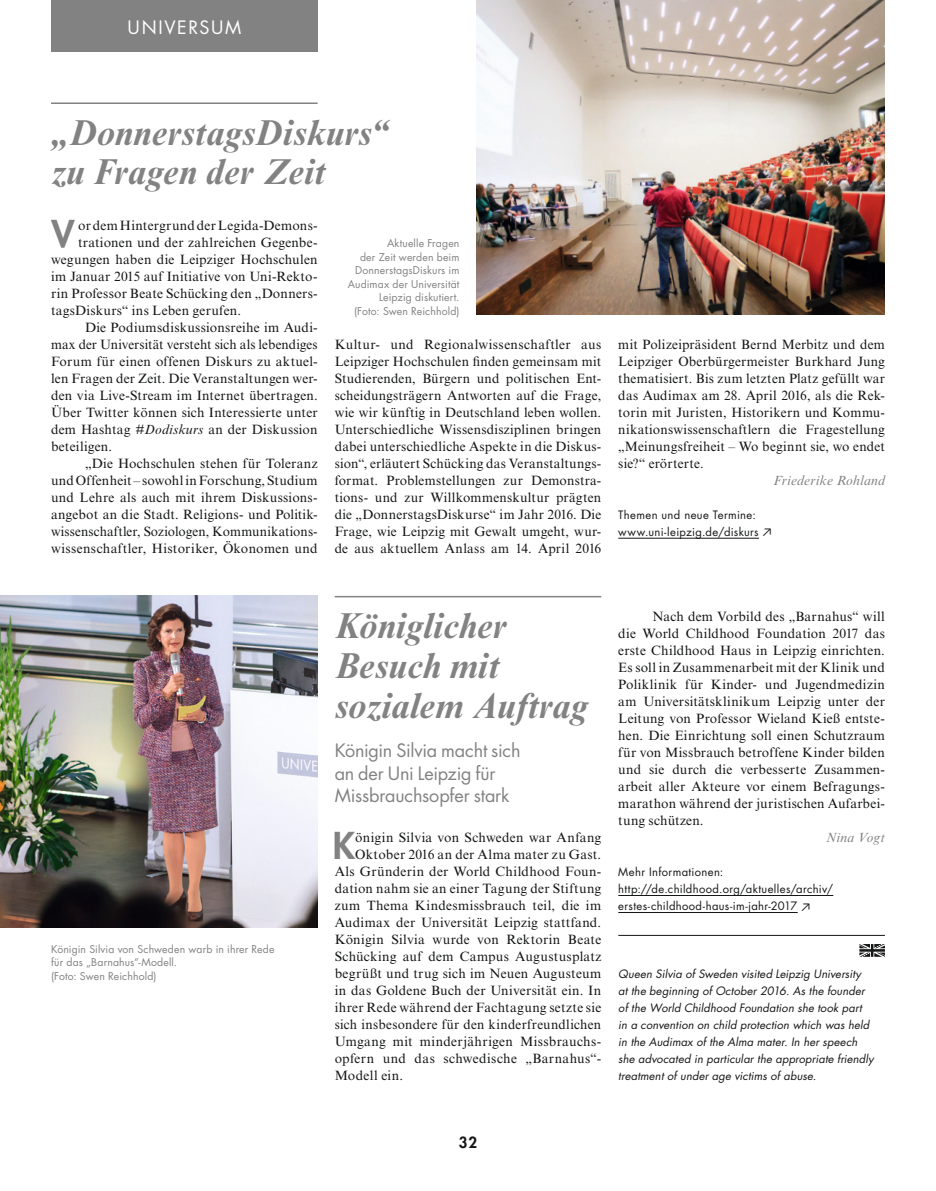
<style>
.page{position:relative;width:936px;height:1191px;background:#fff}
.page>*{position:absolute;margin:0;border:0;box-sizing:border-box;transform-origin:0 0}
.t1{font:italic 700 36px/39.8px "Times New Roman MT Std";letter-spacing:-.005em;color:#818281}
.t2{font:800 36px "Futura Std";color:#818281}
.t3{font:18px/22.5px "Futura Std";letter-spacing:-.01em;color:#818281}
.t4{font:18px "Futura Std";letter-spacing:.09em;color:#fff}
.t5{font:800 15px "Futura Std";color:#151616}
.t6{font:13.5px/17px "Times New Roman MT Std";letter-spacing:.02em;color:#151616;text-align:justify}
.t7{font:italic 13.5px "Times New Roman MT Std";letter-spacing:.015em;color:#818281}
.t8{font:italic 11.25px/17px "Futura Std";letter-spacing:.01em;color:#151616}
.t9{font:11.25px/17px "Futura Std";letter-spacing:.03em;color:#151616}
.t10{font:10.5px/13.5px "Futura Std";letter-spacing:.01em;color:#818281;text-align:right}
.s1{font-style:italic}
.s2{font-family:"Calibri";font-size:12px}
</style>
<div class="page">
<div style="left:51px;top:0;width:266px;height:51px;background:#818281"></div>
<hr style="left:618px;top:538px;width:141px;height:1px;background:#151616">
<hr style="left:334px;top:596px;width:267px;height:1px;background:#818281">
<hr style="left:618px;top:895px;width:215px;height:1px;background:#151616">
<hr style="left:618px;top:912px;width:179px;height:1px;background:#151616">
<hr style="left:618px;top:935px;width:266px;height:1px;background:#151616">
<svg style="left:859px;top:944px;width:25px;height:12px"></svg>
<img style="left:476px;top:0;width:408px;height:315px">
<img style="left:0;top:595px;width:317px;height:332px">
<hr style="left:51px;top:102px;width:266px;height:2px;background:#818281">
<h2 class="t4" style="left:127px;top:15px;width:115px">UNIVERSUM</h2>
<h1 class="t1" style="left:51px;top:112px;width:339px">„DonnerstagsDiskurs“ zu Fragen der Zeit</h1>
<h1 class="t2" style="left:52px;top:211px;width:25px">V</h1>
<p class="t6" style="left:78px;top:217px;width:240px">or dem Hintergrund der Legida-Demons-</p>
<p class="t6" style="left:78px;top:234px;width:241px">trationen und der zahlreichen Gegenbe-</p>
<p class="t6" style="left:51px;top:251px;width:268px">wegungen haben die Leipziger Hochschulen</p>
<p class="t6" style="left:51px;top:268px;width:268px">im Januar 2015 auf Initiative von Uni-Rekto-</p>
<p class="t6" style="left:51px;top:285px;width:268px">rin Professor Beate Schücking den „Donners-</p>
<p class="t6" style="left:51px;top:302px;width:191px">tagsDiskurs“ ins Leben gerufen.</p>
<p class="t6" style="left:85px;top:319px;width:234px">Die Podiumsdiskussionsreihe im Audi-</p>
<p class="t6" style="left:51px;top:336px;width:268px">max der Universität versteht sich als lebendiges</p>
<p class="t6" style="left:51px;top:353px;width:268px">Forum für einen offenen Diskurs zu aktuel-</p>
<p class="t6" style="left:51px;top:370px;width:268px">len Fragen der Zeit. Die Veranstaltungen wer-</p>
<p class="t6" style="left:51px;top:387px;width:268px">den via Live-Stream im Internet übertragen.</p>
<p class="t6" style="left:51px;top:404px;width:268px">Über Twitter können sich Interessierte unter</p>
<p class="t6" style="left:51px;top:421px;width:268px">dem Hashtag <span class="s1">#Dodiskurs</span> an der Diskussion</p>
<p class="t6" style="left:51px;top:438px;width:62px">beteiligen.</p>
<p class="t6" style="left:85px;top:455px;width:234px">„Die Hochschulen stehen für Toleranz</p>
<p class="t6" style="left:51px;top:472px;width:268px">und Offenheit – sowohl in Forschung, Studium</p>
<p class="t6" style="left:51px;top:489px;width:268px">und Lehre als auch mit ihrem Diskussions-</p>
<p class="t6" style="left:51px;top:506px;width:267px">angebot an die Stadt. Religions- und Politik-</p>
<p class="t6" style="left:51px;top:523px;width:267px">wissenschaftler, Soziologen, Kommunikations-</p>
<p class="t6" style="left:51px;top:540px;width:268px">wissenschaftler, Historiker, Ökonomen und</p>
<p class="t10" style="left:348px;top:237px;width:113px">Aktuelle Fragen<br>der Zeit werden beim<br>DonnerstagsDiskurs im<br>Audimax der Universität<br>Leipzig diskutiert.<br>(Foto: Swen Reichhold)</p>
<p class="t6" style="left:334px;top:336px;width:268px">Kultur- und Regionalwissenschaftler aus Leipziger Hochschulen finden gemeinsam mit Studierenden, Bürgern und politischen Ent&shy;scheidungsträgern Antworten auf die Frage, wie wir künftig in Deutschland leben wollen.<br>Unterschiedliche Wissensdisziplinen bringen dabei unterschiedliche Aspekte in die Diskus&shy;sion“, erläutert Schücking das Veranstaltungs&shy;format. Problemstellungen zur Demonstra&shy;tions- und zur Willkommenskultur prägten die „DonnerstagsDiskurse“ im Jahr 2016. Die Frage, wie Leipzig mit Gewalt umgeht, wur&shy;de aus aktuellem Anlass am 14. April 2016</p>
<p class="t6" style="left:618px;top:336px;width:268px">mit Polizeipräsident Bernd Merbitz und dem Leipziger Oberbürgermeister Burkhard Jung thematisiert. Bis zum letzten Platz gefüllt war das Audimax am 28. April 2016, als die Rek&shy;torin mit Juristen, Historikern und Kommu&shy;nikationswissenschaftlern die Fragestellung „Meinungsfreiheit – Wo beginnt sie, wo endet sie?“ erörterte.</p>
<p class="t7" style="left:773px;top:473px;width:113px">Friederike Rohland</p>
<p class="t9" style="left:618px;top:506px;width:156px">Themen und neue Termine: www.uni-leipzig.de/diskurs <span class="s2">↗</span></p>
<p class="t10" style="left:51px;top:942px;width:225px;text-align:left">Königin Silvia von Schweden warb in ihrer Rede für das „Barnahus“-Modell.<br>(Foto: Swen Reichhold)</p>
<h1 class="t1" style="left:334px;top:606px;width:255px">Königlicher<br>Besuch mit sozialem Auftrag</h1>
<h2 class="t3" style="left:334px;top:739px;width:187px">Königin Silvia macht sich an der Uni Leipzig für<br>Missbrauchsopfer stark</h2>
<h1 class="t2" style="left:333px;top:823px;width:24px">K</h1>
<p class="t6" style="left:355px;top:829px;width:247px">önigin Silvia von Schweden war Anfang</p>
<p class="t6" style="left:355px;top:846px;width:247px">Oktober 2016 an der Alma mater zu Gast.</p>
<p class="t6" style="left:334px;top:863px;width:268px">Als Gründerin der World Childhood Foun-</p>
<p class="t6" style="left:334px;top:880px;width:268px">dation nahm sie an einer Tagung der Stiftung</p>
<p class="t6" style="left:334px;top:897px;width:268px">zum Thema Kindesmissbrauch teil, die im</p>
<p class="t6" style="left:334px;top:914px;width:268px">Audimax der Universität Leipzig stattfand.</p>
<p class="t6" style="left:334px;top:931px;width:268px">Königin Silvia wurde von Rektorin Beate</p>
<p class="t6" style="left:334px;top:948px;width:268px">Schücking auf dem Campus Augustusplatz</p>
<p class="t6" style="left:334px;top:965px;width:268px">begrüßt und trug sich im Neuen Augusteum</p>
<p class="t6" style="left:334px;top:982px;width:268px">in das Goldene Buch der Universität ein. In</p>
<p class="t6" style="left:334px;top:999px;width:268px">ihrer Rede während der Fachtagung setzte sie</p>
<p class="t6" style="left:334px;top:1016px;width:268px">sich insbesondere für den kinderfreundlichen</p>
<p class="t6" style="left:334px;top:1033px;width:267px">Umgang mit minderjährigen Missbrauchs-</p>
<p class="t6" style="left:334px;top:1050px;width:268px">opfern und das schwedische „Barnahus“-</p>
<p class="t6" style="left:334px;top:1067px;width:70px">Modell ein.</p>
<p class="t6" style="left:618px;top:608px;width:268px;text-indent:34px">Nach dem Vorbild des „Barnahus“ will die World Childhood Foundation 2017 das erste Childhood Haus in Leipzig einrichten.<br>Es soll in Zusammenarbeit mit der Klinik und Poliklinik für Kinder- und Jugendmedizin am Universitätsklinikum Leipzig unter der Leitung von Professor Wieland Kieß entste&shy;hen. Die Einrichtung soll einen Schutzraum für von Missbrauch betroffene Kinder bilden und sie durch die verbesserte Zusammen&shy;arbeit aller Akteure vor einem Befragungs&shy;marathon während der juristischen Aufarbei&shy;tung schützen.</p>
<p class="t7" style="left:826px;top:830px;width:60px">Nina Vogt</p>
<p class="t9" style="left:618px;top:863px;width:216px">Mehr Informationen: http://de.childhood.org/aktuelles/archiv/ erstes-childhood-haus-im-jahr-2017 <span class="s2">↗</span></p>
<p class="t8" style="left:618px;top:965px;width:257px">Queen Silvia of Sweden visited Leipzig University<br>at the beginning of October 2016. As the founder of the World Childhood Foundation she took part<br>in a convention on child protection which was held in the Audimax of the Alma mater. In her speech she advocated in particular the appropriate friendly treatment of under age victims of abuse.</p>
<p class="t5" style="left:459px;top:1133px;width:20px">32</p>
</div>
